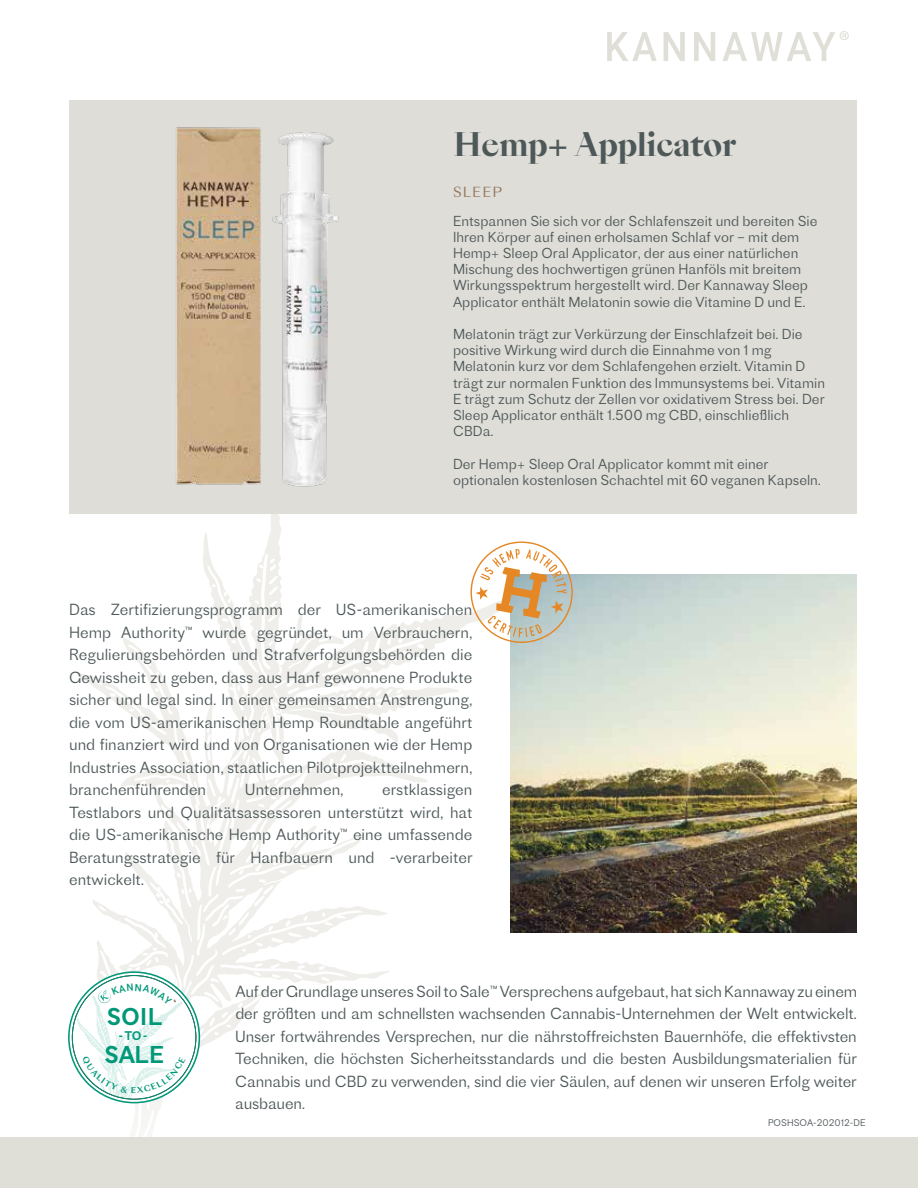
<style>
.page{position:relative;width:918px;height:1188px;background:#fff}
.page>*{position:absolute;margin:0;border:0;box-sizing:border-box;transform-origin:0 0}
.t1{font:700 31.5px "Sang Bleu Empire";letter-spacing:-.01em;color:#4e5859}
.t2{font:22.65px/37.7px "Proto Grotesk";color:#009878}
.t3{font:300 15px/22.5px "Proto Grotesk";color:#4e5859;text-align:justify}
.t4{font:300 13.5px/16.2px "Proto Grotesk";color:#4e5859}
.t5{font:13.5px "Sang Bleu Sunrise";letter-spacing:.08em;color:#95785e}
.t6{font:11.7px "Proto Grotesk";color:#009878}
.t7{font:300 9px "Proto Grotesk";color:#4e5859}
</style>
<div class="page">
<div style="left:69px;top:100px;width:787px;height:414px;background:#deddd7"></div>
<svg style="left:90px;top:554px;width:349px;height:493px"></svg>
<img style="left:510px;top:574px;width:346px;height:359px">
<svg style="left:469px;top:541px;width:105px;height:102px"></svg>
<div style="left:0;top:1137px;width:918px;height:51px;background:#dfded7"></div>
<svg style="left:607px;top:32px;width:50px;height:29px"></svg>
<svg style="left:664px;top:32px;width:21px;height:29px"></svg>
<svg style="left:694px;top:32px;width:21px;height:29px"></svg>
<svg style="left:723px;top:31px;width:126px;height:30px"></svg>
<img style="left:176px;top:127px;width:318px;height:418px">
<svg style="left:68px;top:971px;width:132px;height:132px"></svg>
<h1 class="t1" style="left:453px;top:122px;width:285px">Hemp+ Applicator</h1>
<p class="t5" style="left:453px;top:183px;width:51px">SLEEP</p>
<p class="t4" style="left:453px;top:212px;width:366px">Entspannen Sie sich vor der Schlafenszeit und bereiten Sie Ihren Körper auf einen erholsamen Schlaf vor – mit dem Hemp+ Sleep Oral Applicator, der aus einer natürlichen Mischung des hochwertigen grünen Hanföls mit breitem Wirkungsspektrum hergestellt wird. Der Kannaway Sleep Applicator enthält Melatonin sowie die Vitamine D und E.</p>
<p class="t4" style="left:453px;top:325px;width:374px">Melatonin trägt zur Verkürzung der Einschlafzeit bei. Die positive Wirkung wird durch die Einnahme von 1 mg Melatonin kurz vor dem Schlafengehen erzielt. Vitamin D trägt zur normalen Funktion des Immunsystems bei. Vitamin E trägt zum Schutz der Zellen vor oxidativem Stress bei. Der Sleep Applicator enthält 1.500 mg CBD, einschließlich CBDa.</p>
<p class="t4" style="left:453px;top:455px;width:370px">Der Hemp+ Sleep Oral Applicator kommt mit einer optionalen kostenlosen Schachtel mit 60 veganen Kapseln.</p>
<p class="t3" style="left:69px;top:598px;width:405px">Das Zertifizierungsprogramm der US-amerikanischen Hemp Authority™ wurde gegründet, um Verbrauchern, Regulierungsbehörden und Strafverfolgungsbehörden die Gewissheit zu geben, dass aus Hanf gewonnene Produkte sicher und legal sind. In einer gemeinsamen Anstrengung, die vom US-amerikanischen Hemp Roundtable angeführt und finanziert wird und von Organisationen wie der Hemp Industries Association, staatlichen Pilotprojektteilnehmern, branchenführenden</p>
<p class="t3" style="left:69px;top:778px;width:405px;text-indent:313px">erstklassigen Testlabors und Qualitätsassessoren unterstützt wird, hat die US-amerikanische Hemp Authority™ eine umfassende Beratungsstrategie für Hanfbauern und -verarbeiter entwickelt.</p>
<p class="t3" style="left:245px;top:778px;width:100px">Unternehmen,</p>
<h2 class="t2" style="left:104px;top:997px;width:62px">SOIL<br>SALE</h2>
<p class="t6" style="left:119px;top:1027px;width:31px">-TO-</p>
<p class="t3" style="left:235px;top:980px;width:624px">AufderGrundlage unseresSoiltoSale™Versprechensaufgebaut,hat sichKannaway zueinem der größten und am schnellsten wachsenden Cannabis-Unternehmen der Welt entwickelt.<br>Unser fortwährendes Versprechen, nur die nährstoffreichsten Bauernhöfe, die effektivsten Techniken, die höchsten Sicherheitsstandards und die besten Ausbildungsmaterialien für Cannabis und CBD zu verwenden, sind die vier Säulen, auf denen wir unseren Erfolg weiter ausbauen.</p>
<p class="t7" style="left:768px;top:1116px;width:99px">POSHSOA-202012-DE</p>
</div>
